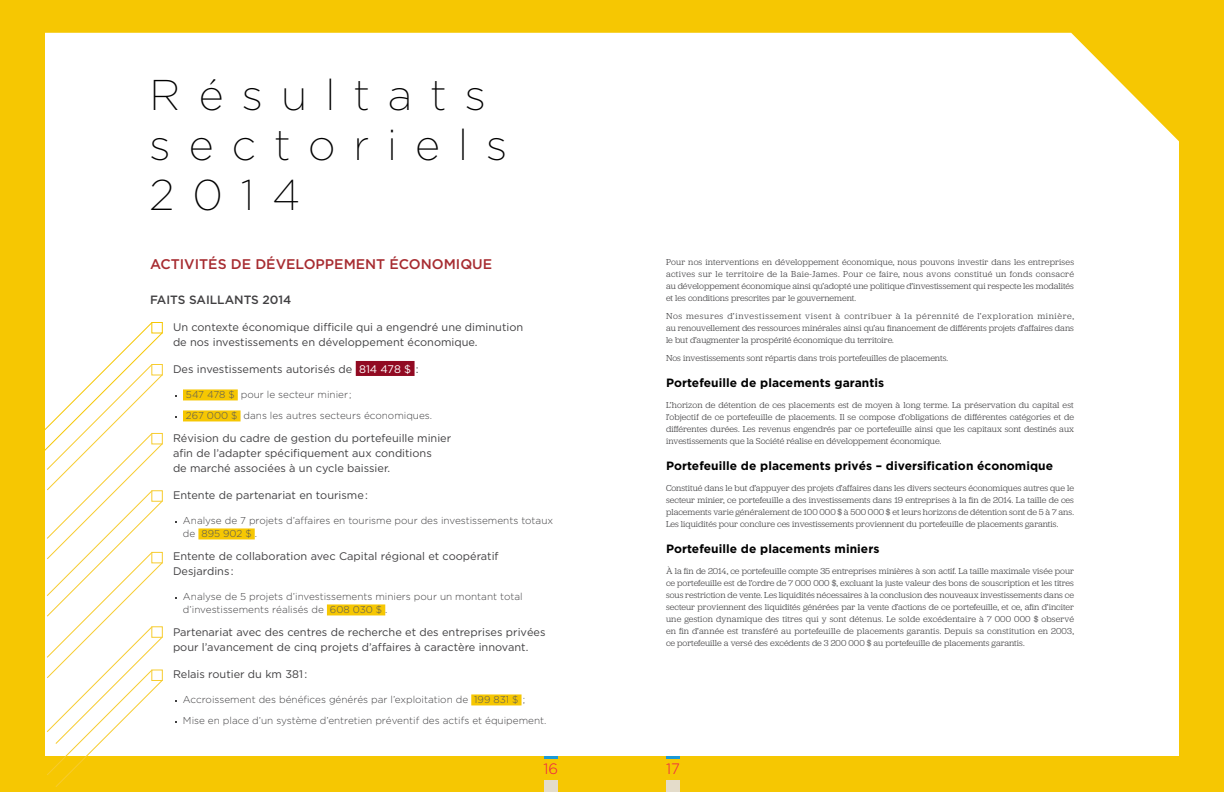
<style>
.page{position:relative;width:1224px;height:792px;background:#f6c702}
.page>*{position:absolute;margin:0;border:0;box-sizing:border-box;transform-origin:0 0}
.t1{font:200 43px/50px "Gotham HTF";letter-spacing:.42em;color:#000}
.t2{font:300 15px "Gotham HTF";color:#ed174c}
.t3{font:500 14px "Gotham HTF";color:#a72c31}
.t4{font:700 12px "Gotham HTF";letter-spacing:.005em;color:#000}
.t5{font:500 12px "Gotham HTF";color:#414042}
.t6{font:11px/15px "Gotham HTF";color:#414042}
.t7{font:300 10px/21px "Gotham HTF";color:#414042}
.t8{font:300 9px/12px "Jubilat";color:#414042;text-align:justify}
.s1{color:#fff}
.s2{color:#565659}
</style>
<div class="page">
<div style="left:544px;top:780px;width:14px;height:12px;background:#e4dcca"></div>
<div style="left:666px;top:780px;width:14px;height:12px;background:#e4dcca"></div>
<hr style="left:544px;top:756px;width:14px;height:3px;background:#1c9ad6">
<hr style="left:666px;top:756px;width:14px;height:3px;background:#1c9ad6">
<div style="left:45px;top:33px;width:1134px;height:723px;background:#fff"></div>
<div style="left:356px;top:361px;width:59px;height:15px;background:#910a22"></div>
<div style="left:183px;top:389px;width:55px;height:11px;background:#f6c702"></div>
<div style="left:183px;top:410px;width:58px;height:11px;background:#f6c702"></div>
<div style="left:198px;top:528px;width:57px;height:11px;background:#f6c702"></div>
<div style="left:327px;top:604px;width:58px;height:11px;background:#f6c702"></div>
<div style="left:471px;top:694px;width:51px;height:11px;background:#f6c702"></div>
<svg style="left:45px;top:322px;width:118px;height:465px;background:#fef9e7"></svg>
<div style="left:152px;top:670px;width:11px;height:11px;background:#fff;border:1px solid #f7cc2f"></div>
<h1 class="t1" style="left:150px;top:70px;width:359px">Résultats sectoriels<br>2014</h1>
<h3 class="t3" style="left:150px;top:257px;width:344px">ACTIVITÉS DE DÉVELOPPEMENT ÉCONOMIQUE</h3>
<h3 class="t5" style="left:150px;top:293px;width:143px">FAITS SAILLANTS 2014</h3>
<p class="t6" style="left:173px;top:320px;width:352px">Un contexte économique difficile qui a engendré une diminution de nos investissements en développement économique.</p>
<p class="t6" style="left:173px;top:362px;width:247px">Des investissements autorisés de <span class="s1">814 478 $</span> :</p>
<p class="t7" style="left:186px;top:384px;width:248px"><span class="s2">547 478 $</span> pour le secteur minier ;<br><span class="s2">267 000 $</span> dans les autres secteurs économiques.</p>
<p class="t6" style="left:173px;top:431px;width:280px">Révision du cadre de gestion du portefeuille minier afin de l’adapter spécifiquement aux conditions<br>de marché associées à un cycle baissier.</p>
<p class="t6" style="left:173px;top:488px;width:197px">Entente de partenariat en tourisme:</p>
<p class="t7" style="left:183px;top:514px;width:372px;line-height:13px">Analyse de 7 projets d’affaires en tourisme pour des investissements totaux de <span class="s2">895 902 $</span> .</p>
<p class="t6" style="left:173px;top:549px;width:327px">Entente de collaboration avec Capital régional et coopératif<br>Desjardins :</p>
<p class="t7" style="left:183px;top:590px;width:341px;line-height:13px">Analyse de 5 projets d’investissements miniers pour un montant total d’investissements réalisés de <span class="s2">608 030 $</span> .</p>
<p class="t6" style="left:173px;top:625px;width:374px">Partenariat avec des centres de recherche et des entreprises privées pour l’avancement de cinq projets d’affaires à caractère innovant.</p>
<p class="t6" style="left:173px;top:667px;width:136px">Relais routier du km 381:</p>
<p class="t7" style="left:183px;top:689px;width:365px">Accroissement des bénéfices générés par l’exploitation de <span class="s2">199 831 $</span> ;<br>Mise en place d’un système d’entretien préventif des actifs et équipement.</p>
<p class="t8" style="left:666px;top:257px;width:410px">Pour nos interventions en développement économique, nous pouvons investir dans les entreprises actives sur le territoire de la Baie-James. Pour ce faire, nous avons constitué un fonds consacré au développement économique ainsi qu’adopté une politique d’investissement qui respecte les modalités et les conditions prescrites par le gouvernement.</p>
<p class="t8" style="left:666px;top:311px;width:410px">Nos mesures d’investissement visent à contribuer à la pérennité de l’exploration minière, au renouvellement des ressources minérales ainsi qu’au financement de différents projets d’affaires dans le but d’augmenter la prospérité économique du territoire.</p>
<p class="t8" style="left:666px;top:353px;width:284px">Nos investissements sont répartis dans trois portefeuilles de placements.</p>
<h3 class="t4" style="left:666px;top:376px;width:220px">Portefeuille de placements garantis</h3>
<p class="t8" style="left:666px;top:400px;width:410px">L’horizon de détention de ces placements est de moyen à long terme. La préservation du capital est l’objectif de ce portefeuille de placements. Il se compose d’obligations de différentes catégories et de différentes durées. Les revenus engendrés par ce portefeuille ainsi que les capitaux sont destinés aux investissements que la Société réalise en développement économique.</p>
<h3 class="t4" style="left:666px;top:459px;width:389px">Portefeuille de placements privés – diversification économique</h3>
<p class="t8" style="left:666px;top:483px;width:410px">Constitué dans le but d’appuyer des projets d’affaires dans les divers secteurs économiques autres que le secteur minier, ce portefeuille a des investissements dans 19 entreprises à la fin de 2014. La taille de ces placements varie généralement de 100 000 $ à 500 000 $ et leurs horizons de détention sont de 5 à 7 ans.<br>Les liquidités pour conclure ces investissements proviennent du portefeuille de placements garantis.</p>
<h3 class="t4" style="left:666px;top:542px;width:215px">Portefeuille de placements miniers</h3>
<p class="t8" style="left:666px;top:566px;width:410px">À la fin de 2014, ce portefeuille compte 35 entreprises minières à son actif. La taille maximale visée pour ce portefeuille est de l’ordre de 7 000 000 $, excluant la juste valeur des bons de souscription et les titres sous restriction de vente. Les liquidités nécessaires à la conclusion des nouveaux investissements dans ce secteur proviennent des liquidités générées par la vente d’actions de ce portefeuille, et ce, afin d’inciter une gestion dynamique des titres qui y sont détenus. Le solde excédentaire à 7 000 000 $ observé en fin d’année est transféré au portefeuille de placements garantis. Depuis sa constitution en 2003, ce portefeuille a versé des excédents de 3 200 000 $ au portefeuille de placements garantis.</p>
<h2 class="t2" style="left:543px;top:761px;width:16px">16</h2>
<h2 class="t2" style="left:666px;top:761px;width:15px">17</h2>
</div>
